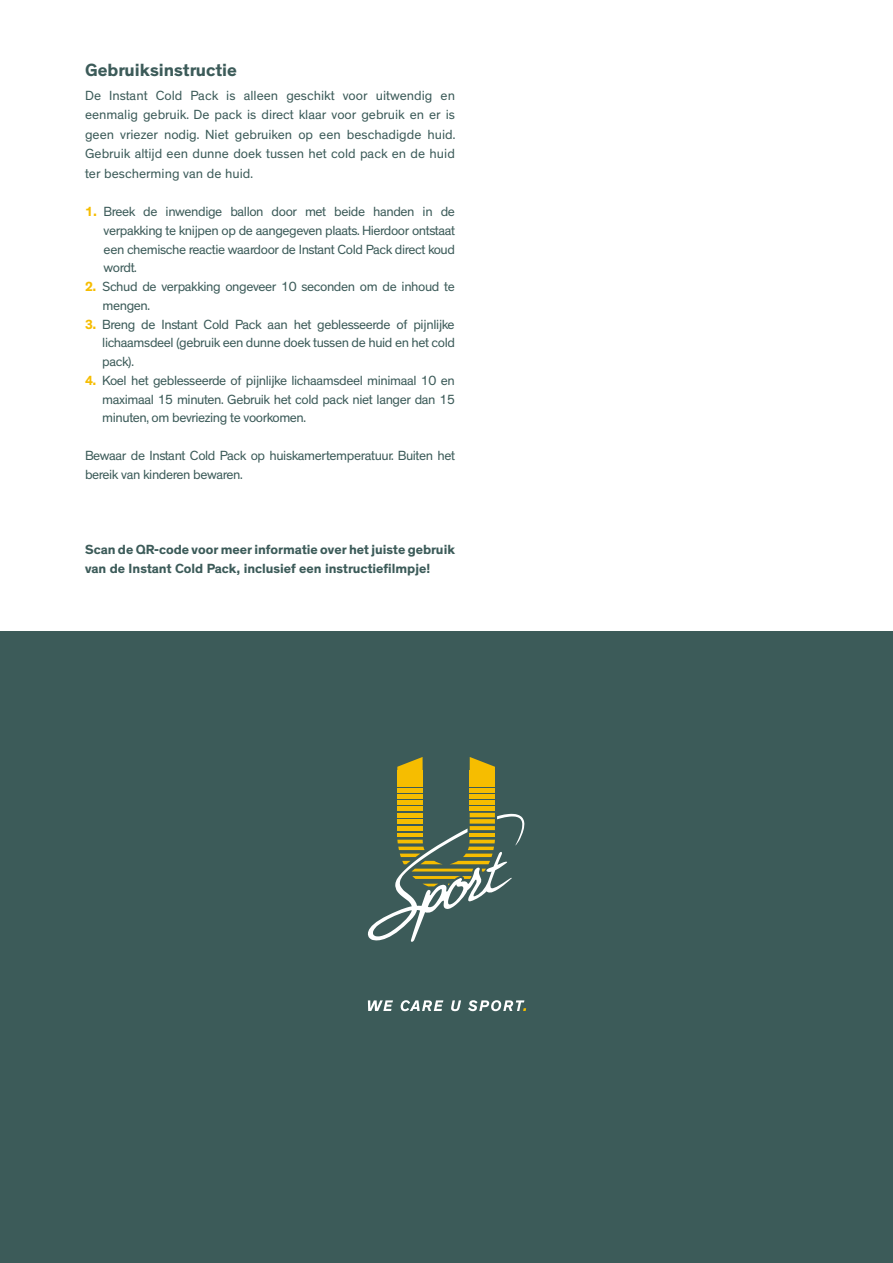
<style>
.page{position:relative;width:893px;height:1263px;background:#fff}
.page>*{position:absolute;margin:0;border:0;box-sizing:border-box;transform-origin:0 0}
.t1{font:700 18px "Theinhardt";color:#3c5b59}
.t2{font:13.5px/18.8px "Theinhardt";letter-spacing:-.03em;color:#3c5b59;text-align:justify}
.t3{font:700 13.5px/19.5px "Theinhardt";color:#3c5b59}
.s1{font-weight:700;color:#f6bd00}
</style>
<div class="page">
<div style="left:0;top:631px;width:893px;height:632px;background:#3c5b59"></div>
<div style="left:397px;top:770px;width:26px;height:6px;background:#f6bd00"></div>
<div style="left:397px;top:776px;width:26px;height:5px;background:#f6bd00"></div>
<div style="left:397px;top:782px;width:26px;height:5px;background:#f6bd00"></div>
<div style="left:397px;top:788px;width:26px;height:5px;background:#f6bd00"></div>
<div style="left:397px;top:794px;width:26px;height:5px;background:#f6bd00"></div>
<div style="left:397px;top:800px;width:26px;height:5px;background:#f6bd00"></div>
<div style="left:397px;top:806px;width:26px;height:5px;background:#f6bd00"></div>
<svg style="left:397px;top:757px;width:26px;height:13px"></svg>
<div style="left:470px;top:770px;width:25px;height:6px;background:#f6bd00"></div>
<div style="left:470px;top:776px;width:25px;height:5px;background:#f6bd00"></div>
<div style="left:470px;top:782px;width:25px;height:5px;background:#f6bd00"></div>
<div style="left:470px;top:788px;width:25px;height:5px;background:#f6bd00"></div>
<div style="left:470px;top:794px;width:25px;height:5px;background:#f6bd00"></div>
<svg style="left:470px;top:757px;width:25px;height:13px"></svg>
<div style="left:470px;top:800px;width:25px;height:5px;background:#f6bd00"></div>
<div style="left:470px;top:806px;width:25px;height:5px;background:#f6bd00"></div>
<svg style="left:368px;top:813px;width:157px;height:129px"></svg>
<svg style="left:368px;top:1000px;width:25px;height:11px"></svg>
<svg style="left:401px;top:1000px;width:42px;height:11px"></svg>
<svg style="left:451px;top:1000px;width:10px;height:11px"></svg>
<svg style="left:468px;top:1000px;width:58px;height:11px"></svg>
<h1 class="t1" style="left:85px;top:59px;width:153px">Gebruiksinstructie</h1>
<p class="t2" style="left:85px;top:86px;width:372px;line-height:19.5px">De Instant Cold Pack is alleen geschikt voor uitwendig en eenmalig gebruik. De pack is direct klaar voor gebruik en er is geen vriezer nodig. Niet gebruiken op een beschadigde huid.<br>Gebruik altijd een dunne doek tussen het cold pack en de huid ter bescherming van de huid.</p>
<p class="t2" style="left:104px;top:202px;width:353px;text-indent:-19px"><span class="s1">1.</span> Breek de inwendige ballon door met beide handen in de verpakking te knijpen op de aangegeven plaats. Hierdoor ontstaat een chemische reactie waardoor de Instant Cold Pack direct koud wordt.</p>
<p class="t2" style="left:103px;top:277px;width:354px;text-indent:-18px"><span class="s1">2.</span> Schud de verpakking ongeveer 10 seconden om de inhoud te mengen.</p>
<p class="t2" style="left:102px;top:315px;width:354px;text-indent:-17px"><span class="s1">3.</span> Breng de Instant Cold Pack aan het geblesseerde of pijnlijke lichaamsdeel (gebruik een dunne doek tussen de huid en het cold pack).</p>
<p class="t2" style="left:102px;top:371px;width:354px;text-indent:-17px"><span class="s1">4.</span> Koel het geblesseerde of pijnlijke lichaamsdeel minimaal 10 en maximaal 15 minuten. Gebruik het cold pack niet langer dan 15 minuten, om bevriezing te voorkomen.</p>
<p class="t2" style="left:85px;top:446px;width:371px">Bewaar de Instant Cold Pack op huiskamertemperatuur. Buiten het bereik van kinderen bewaren.</p>
<p class="t3" style="left:85px;top:540px;width:371px">Scan de QR-code voor meer informatie over het juiste gebruik van de Instant Cold Pack, inclusief een instructiefilmpje!</p>
</div>
